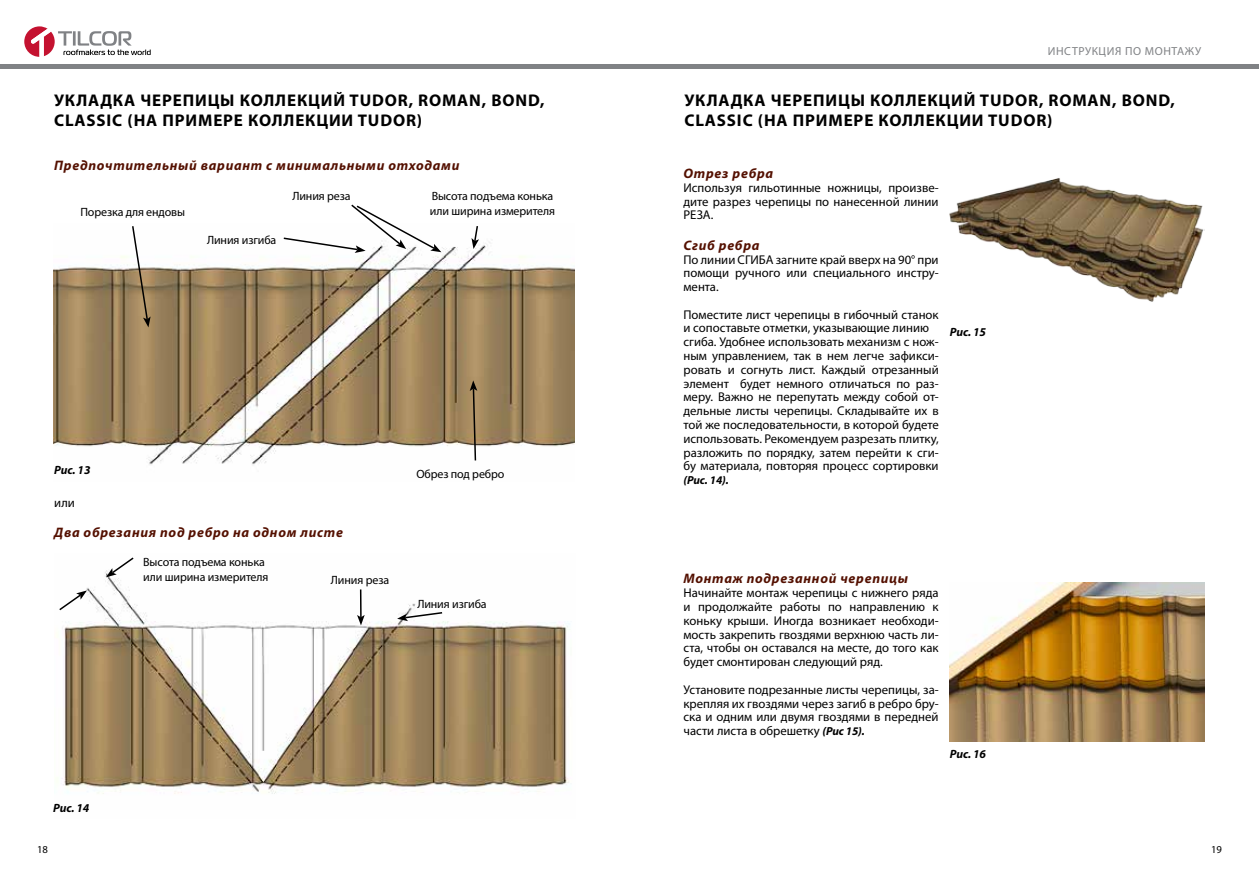
<style>
.page{position:relative;width:1259px;height:893px;background:#fff}
.page>*{position:absolute;margin:0;border:0;box-sizing:border-box;transform-origin:0 0}
.t1{font:700 16.95px/20.4px "Myriad Pro";letter-spacing:.05em;color:#000}
.t2{font:italic 700 13.8px "Myriad Pro";letter-spacing:.05em;color:#541000}
.t3{font:12.75px/13.8px "Myriad Pro";color:#000;text-align:justify}
.t4{font:12px/15px "Myriad Pro";letter-spacing:-.01em;color:#000}
.t5{font:italic 700 12px "Myriad Pro";letter-spacing:-.01em;color:#000}
.t6{font:11.7px "Myriad Pro";letter-spacing:.05em;color:#808285}
.t7{font:italic 700 11.7px "Myriad Pro";color:#000}
.t8{font:10.65px "Myriad Pro";color:#000}
.s1{font-weight:700;font-style:italic;font-size:11.7px}
</style>
<div class="page">
<svg style="left:24px;top:26px;width:127px;height:31px"></svg>
<hr style="left:0;top:64px;width:1259px;height:4px;background:#808285">
<img style="left:53px;top:242px;width:521px;height:223px">
<img style="left:62px;top:572px;width:508px;height:222px">
<svg style="left:131px;top:226px;width:20px;height:101px"></svg>
<svg style="left:470px;top:380px;width:7px;height:82px"></svg>
<hr style="left:360px;top:589px;width:2px;height:28px;background:#000">
<svg style="left:357px;top:615px;width:8px;height:10px"></svg>
<svg style="left:397px;top:611px;width:47px;height:10px"></svg>
<svg style="left:471px;top:226px;width:8px;height:23px"></svg>
<svg style="left:59px;top:590px;width:28px;height:22px"></svg>
<svg style="left:106px;top:557px;width:29px;height:20px"></svg>
<svg style="left:282px;top:204px;width:159px;height:49px"></svg>
<img style="left:949px;top:178px;width:255px;height:124px">
<img style="left:949px;top:583px;width:256px;height:159px">
<h1 class="t1" style="left:54px;top:89px;width:492px">УКЛАДКА ЧЕРЕПИЦЫ КОЛЛЕКЦИЙ TUDOR, ROMAN, BOND,<br>CLASSIC (НА ПРИМЕРЕ КОЛЛЕКЦИИ TUDOR)</h1>
<p class="t2" style="left:54px;top:156px;width:407px">Предпочтительный вариант с минимальными отходами</p>
<p class="t4" style="left:80px;top:205px;width:106px">Порезка для ендовы</p>
<p class="t4" style="left:207px;top:232px;width:71px">Линия изгиба</p>
<p class="t4" style="left:292px;top:188px;width:60px">Линия реза</p>
<p class="t4" style="left:430px;top:188px;width:127px">Высота подъема конька или ширина измерителя</p>
<p class="t5" style="left:54px;top:463px;width:38px">Рис. 13</p>
<p class="t4" style="left:416px;top:466px;width:90px">Обрез под ребро</p>
<p class="t3" style="left:54px;top:496px;width:22px">или</p>
<p class="t2" style="left:54px;top:524px;width:290px">Два обрезания под ребро на одном листе</p>
<p class="t4" style="left:143px;top:555px;width:127px">Высота подъема конька или ширина измерителя</p>
<p class="t4" style="left:331px;top:572px;width:60px">Линия реза</p>
<p class="t4" style="left:417px;top:596px;width:71px">Линия изгиба</p>
<p class="t5" style="left:53px;top:800px;width:38px">Рис. 14</p>
<p class="t6" style="left:1047px;top:44px;width:155px">ИНСТРУКЦИЯ ПО МОНТАЖУ</p>
<h1 class="t1" style="left:684px;top:89px;width:492px">УКЛАДКА ЧЕРЕПИЦЫ КОЛЛЕКЦИЙ TUDOR, ROMAN, BOND,<br>CLASSIC (НА ПРИМЕРЕ КОЛЛЕКЦИИ TUDOR)</h1>
<p class="t2" style="left:683px;top:164px;width:91px">Отрез ребра</p>
<p class="t3" style="left:683px;top:180px;width:257px">Используя гильотинные ножницы, произве&shy;дите разрез черепицы по нанесенной линии РЕЗА.</p>
<p class="t2" style="left:683px;top:236px;width:77px">Сгиб ребра</p>
<p class="t3" style="left:683px;top:252px;width:257px">По линии СГИБА загните край вверх на 90° при помощи ручного или специального инстру&shy;мента.</p>
<p class="t3" style="left:683px;top:307px;width:257px;text-align:left">Поместите лист черепицы в гибочный станок и сопоставьте отметки, указывающие линию сгиба. Удобнее использовать механизм с нож&shy;ным управлением, так в нем легче зафикси&shy;ровать и согнуть лист. Каждый отрезанный элемент будет немного отличаться по раз&shy;меру. Важно не перепутать между собой от&shy;дельные листы черепицы. Складывайте их в той же последовательности, в которой будете использовать. Рекомендуем разрезать плитку, разложить по порядку, затем перейти к сги&shy;бу материала, повторяя процесс сортировки</p>
<p class="t7" style="left:683px;top:473px;width:47px">(Рис. 14).</p>
<p class="t5" style="left:949px;top:325px;width:38px">Рис. 15</p>
<p class="t2" style="left:683px;top:570px;width:226px">Монтаж подрезанной черепицы</p>
<p class="t3" style="left:683px;top:586px;width:257px">Начинайте монтаж черепицы с нижнего ряда и продолжайте работы по направлению к коньку крыши. Иногда возникает необходи&shy;мость закрепить гвоздями верхнюю часть ли&shy;ста, чтобы он оставался на месте, до того как будет смонтирован следующий ряд.</p>
<p class="t3" style="left:683px;top:682px;width:257px">Установите подрезанные листы черепицы, за&shy;крепляя их гвоздями через загиб в ребро бру&shy;ска и одним или двумя гвоздями в передней части листа в обрешетку <span class="s1">(Рис 15).</span></p>
<p class="t5" style="left:949px;top:746px;width:38px">Рис. 16</p>
<p class="t8" style="left:37px;top:843px;width:12px">18</p>
<p class="t8" style="left:1211px;top:843px;width:12px">19</p>
</div>
